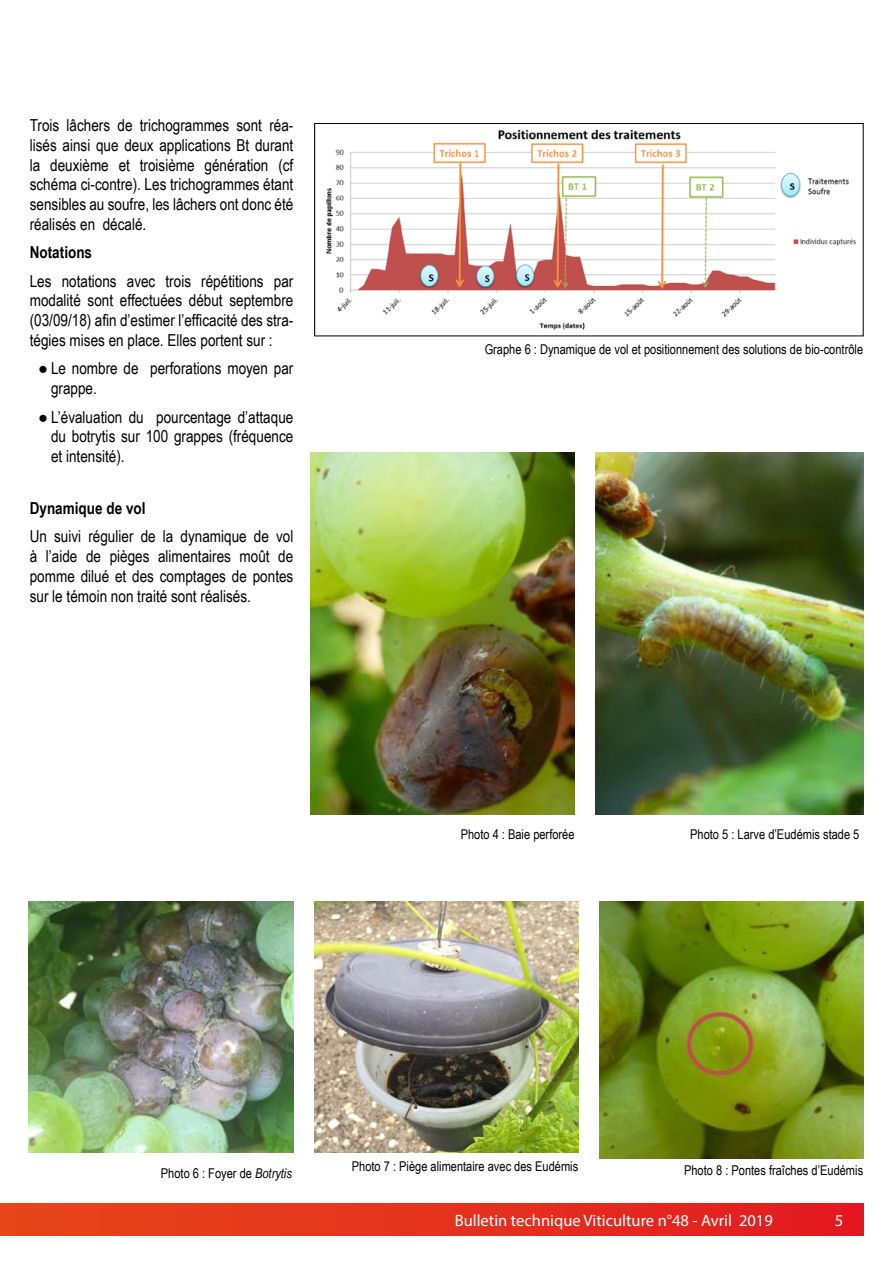
<style>
.page{position:relative;width:893px;height:1263px;background:#fff}
.page>*{position:absolute;margin:0;border:0;box-sizing:border-box;transform-origin:0 0}
.t1{font:16.5px/19.8px "Arial Narrow";color:#000;text-align:justify}
.t2{font:16.5px "Myriad Pro";color:#fff}
.t3{font:700 16.5px "Arial Narrow";color:#000}
.t4{font:13.5px "Arial Narrow";color:#000}
.s1{font-family:"Arial"}
.s2{font-style:italic}
</style>
<div class="page">
<div style="left:0;top:1203px;width:863px;height:32px;background:linear-gradient(to right,#e6481b,#e31a21)"></div>
<img style="left:326px;top:129px;width:531px;height:201px">
<div style="left:314px;top:123px;width:549px;height:213px;border:1px solid #000"></div>
<img style="left:28px;top:901px;width:265px;height:251px">
<img style="left:596px;top:453px;width:267px;height:361px">
<img style="left:311px;top:453px;width:263px;height:361px">
<img style="left:600px;top:901px;width:263px;height:258px">
<img style="left:315px;top:901px;width:263px;height:251px">
<p class="t1" style="left:30px;top:115px;width:265px">Trois lâchers de trichogrammes sont réa&shy;lisés ainsi que deux applications Bt durant la deuxième et troisième génération (cf schéma ci-contre). Les trichogrammes étant sensibles au soufre, les lâchers ont donc été réalisés en décalé.</p>
<p class="t3" style="left:30px;top:240px;width:64px">Notations</p>
<p class="t1" style="left:30px;top:270px;width:265px">Les notations avec trois répétitions par modalité sont effectuées début septembre (03/09/18) afin d’estimer l’efficacité des stra&shy;tégies mises en place. Elles portent sur :</p>
<p class="t1" style="left:51px;top:358px;width:244px;text-indent:-13px"><span class="s1">●</span> Le nombre de perforations moyen par grappe.</p>
<p class="t1" style="left:51px;top:406px;width:244px;text-indent:-13px"><span class="s1">●</span> L’évaluation du pourcentage d’attaque du botrytis sur 100 grappes (fréquence et intensité).</p>
<p class="t3" style="left:30px;top:495px;width:117px">Dynamique de vol</p>
<p class="t1" style="left:30px;top:526px;width:265px">Un suivi régulier de la dynamique de vol à l’aide de pièges alimentaires moût de pomme dilué et des comptages de pontes sur le témoin non traité sont réalisés.</p>
<p class="t4" style="left:485px;top:340px;width:380px">Graphe 6 : Dynamique de vol et positionnement des solutions de bio-contrôle</p>
<p class="t4" style="left:461px;top:824px;width:115px">Photo 4 : Baie perforée</p>
<p class="t4" style="left:690px;top:824px;width:171px">Photo 5 : Larve d’Eudémis stade 5</p>
<p class="t4" style="left:161px;top:1163px;width:133px">Photo 6 : Foyer de <span class="s2">Botrytis</span></p>
<p class="t4" style="left:352px;top:1156px;width:228px">Photo 7 : Piège alimentaire avec des Eudémis</p>
<p class="t4" style="left:684px;top:1160px;width:181px">Photo 8 : Pontes fraîches d’Eudémis</p>
<p class="t2" style="left:455px;top:1210px;width:320px">Bulletin technique Viticulture n°48 - Avril 2019</p>
<p class="t2" style="left:835px;top:1210px;width:10px">5</p>
</div>
